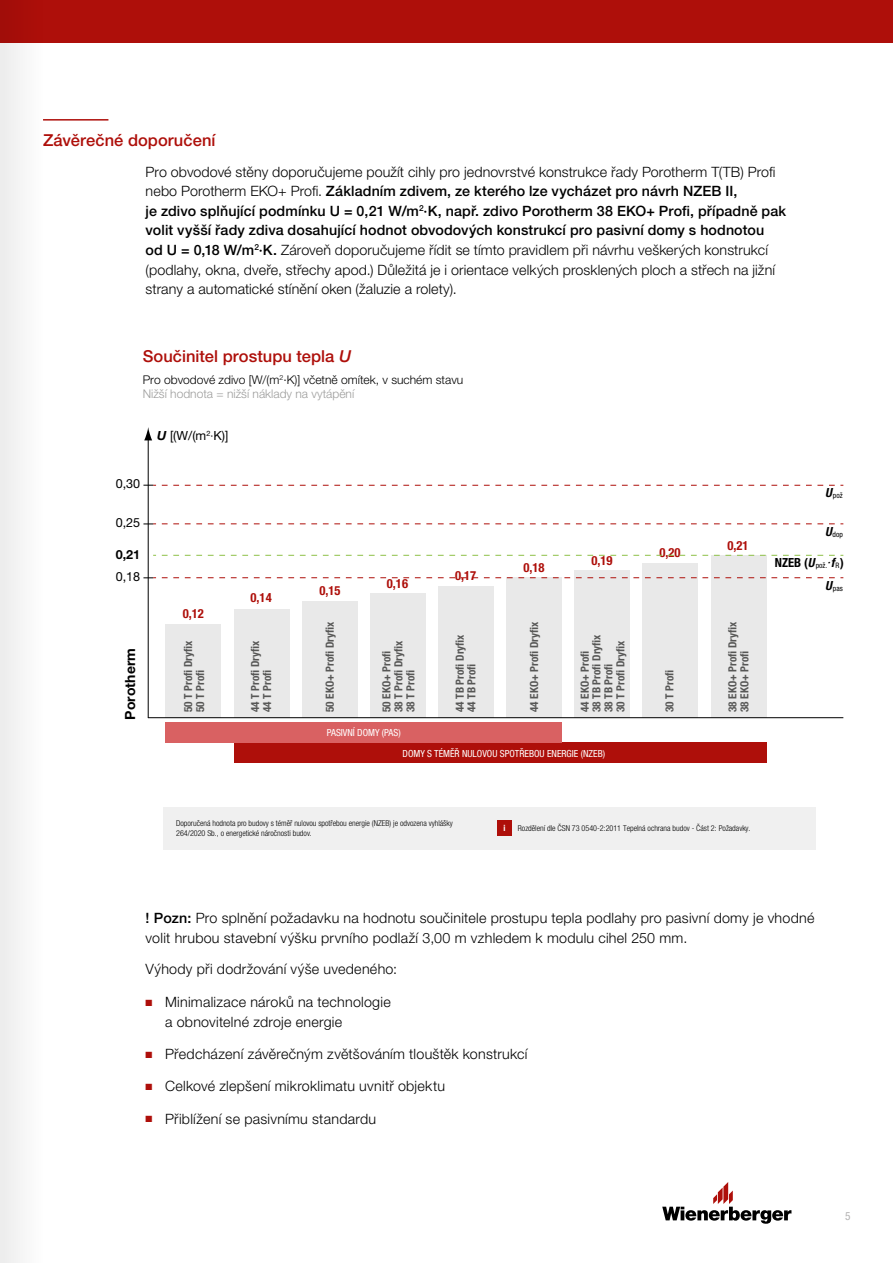
<style>
.page{position:relative;width:893px;height:1263px;background:#fff}
.page>*{position:absolute;margin:0;border:0;box-sizing:border-box;transform-origin:0 0}
.t1{font:500 16.5px "Helvetica Neue LT Pro";letter-spacing:.005em;color:#ae0f0a}
.t2{font:300 14.25px/19.5px "Helvetica Neue LT Pro";letter-spacing:.015em;color:#000}
.t3{font:700 13.95px "Helvetica Neue LT Pro";color:#000}
.t4{font:700 condensed 12.6px "Helvetica Neue LT Pro";color:#ae0f0a}
.t5{font:12.6px "Helvetica Neue LT Pro";color:#000}
.t6{font:700 condensed 12.6px "Helvetica Neue LT Pro";color:#000}
.t7{font:700 12.6px "Helvetica Neue LT Pro";color:#000}
.t8{font:300 12px/14.4px "Helvetica Neue LT Pro";color:#000}
.t9{font:700 condensed 11.25px/11.9px "Helvetica Neue LT Pro";color:#575756}
.t10{font:condensed 11.25px "Helvetica Neue LT Pro";color:#b3b2b2}
.t11{font:condensed 9.75px "Helvetica Neue LT Pro";color:#fff}
.t12{font:700 condensed 8.55px "Helvetica Neue LT Pro";color:#fff}
.t13{font:300 condensed 8.1px/9.8px "Helvetica Neue LT Pro";color:#000}
.t14{font:condensed 7.5px "Helvetica Neue LT Pro";color:#000}
.s1{font-weight:500}
.s2{font-style:italic}
.s3{color:#9d9d9c}
.s4{font-weight:700;font-style:italic}
.s5{font-stretch:condensed;font-size:12px}
.s6{font-weight:700;font-style:italic;font-size:12.6px}
.s7{font-weight:700;font-size:12.6px}
.s8{color:#ae0f0a}
</style>
<div class="page">
<svg style="left:662px;top:1182px;width:129px;height:42px"></svg>
<div style="left:0;top:0;width:893px;height:43px;background:#ae0f0a"></div>
<hr style="left:43px;top:119px;width:65px;height:2px;background:#ae0f0a">
<div style="left:163px;top:807px;width:653px;height:42px;background:#f0f0f0"></div>
<div style="left:497px;top:819px;width:15px;height:16px;background:#ae0f0a"></div>
<div style="left:234px;top:742px;width:532px;height:21px;background:#ae0f0a"></div>
<div style="left:166px;top:722px;width:396px;height:20px;background:#d96162"></div>
<hr style="left:148px;top:437px;width:1px;height:281px;background:#000">
<svg style="left:144px;top:427px;width:8px;height:13px"></svg>
<div style="left:166px;top:625px;width:55px;height:93px;background:#e9e9e9"></div>
<div style="left:234px;top:609px;width:55px;height:109px;background:#e9e9e9"></div>
<div style="left:370px;top:593px;width:56px;height:125px;background:#e9e9e9"></div>
<div style="left:438px;top:586px;width:56px;height:132px;background:#e9e9e9"></div>
<div style="left:506px;top:578px;width:56px;height:140px;background:#e9e9e9"></div>
<div style="left:643px;top:563px;width:55px;height:155px;background:#e9e9e9"></div>
<div style="left:302px;top:601px;width:55px;height:117px;background:#e9e9e9"></div>
<div style="left:574px;top:570px;width:56px;height:148px;background:#e9e9e9"></div>
<div style="left:711px;top:555px;width:55px;height:163px;background:#e9e9e9"></div>
<svg style="left:143px;top:524px;width:13px;height:1px"></svg>
<svg style="left:162px;top:524px;width:681px;height:1px"></svg>
<svg style="left:143px;top:485px;width:13px;height:1px"></svg>
<svg style="left:162px;top:485px;width:681px;height:1px"></svg>
<svg style="left:143px;top:577px;width:13px;height:1px"></svg>
<svg style="left:162px;top:577px;width:681px;height:1px"></svg>
<svg style="left:162px;top:555px;width:681px;height:1px"></svg>
<hr style="left:148px;top:717px;width:695px;height:1px;background:#000">
<div style="left:0;top:0;width:43px;height:1263px;background:#f5f5f5"></div>
<p class="t1" style="left:43px;top:130px;width:174px">Závěrečné doporučení</p>
<p class="t2" style="left:146px;top:162px;width:642px">Pro obvodové stěny doporučujeme použít cihly pro jednovrstvé konstrukce řady Porotherm T(TB) Profi nebo Porotherm EKO+ Profi. <span class="s1">Základním zdivem, ze kterého lze vycházet pro návrh NZEB II,<br>je zdivo splňující podmínku U = 0,21 W/m</span><sup>2</sup><span class="s1">·K, např. zdivo Porotherm 38 EKO+ Profi, případně pak volit vyšší řady zdiva dosahující hodnot obvodových konstrukcí pro pasivní domy s hodnotou<br>od U = 0,18 W/m</span><sup>2</sup><span class="s1">·K.</span> Zároveň doporučujeme řídit se tímto pravidlem při návrhu veškerých konstrukcí (podlahy, okna, dveře, střechy apod.) Důležitá je i orientace velkých prosklených ploch a střech na jižní strany a automatické stínění oken (žaluzie a rolety).</p>
<p class="t1" style="left:143px;top:346px;width:210px">Součinitel prostupu tepla <span class="s2">U</span></p>
<p class="t8" style="left:143px;top:372px;width:322px">Pro obvodové zdivo [W/(m<sup>2</sup>·K)] včetně omítek, v suchém stavu<br><span class="s3">Nižší hodnota = nižší náklady na vytápění</span></p>
<p class="t5" style="left:116px;top:476px;width:26px">0,30</p>
<p class="t5" style="left:116px;top:515px;width:26px">0,25</p>
<p class="t7" style="left:116px;top:546px;width:26px">0,21</p>
<p class="t5" style="left:116px;top:569px;width:26px">0,18</p>
<p class="t3" style="left:121px;top:719px;width:73px;rotate:-90deg">Porotherm</p>
<p class="t5" style="left:157px;top:428px;width:73px"><span class="s4">U</span> [(W/(m<sup>2</sup><span class="s5">·</span>K)]</p>
<p class="t4" style="left:183px;top:606px;width:23px">0,12</p>
<p class="t9" style="left:182px;top:712px;width:73px;rotate:-90deg">50 T Profi Dryfix<br>50 T Profi</p>
<p class="t4" style="left:251px;top:590px;width:23px">0,14</p>
<p class="t9" style="left:249px;top:712px;width:73px;rotate:-90deg">44 T Profi Dryfix<br>44 T Profi</p>
<p class="t4" style="left:320px;top:582px;width:23px">0,15</p>
<p class="t9" style="left:324px;top:712px;width:92px;rotate:-90deg">50 EKO+ Profi Dryfix</p>
<p class="t4" style="left:387px;top:576px;width:23px">0,16</p>
<p class="t9" style="left:380px;top:712px;width:73px;rotate:-90deg">50 EKO+ Profi<br>38 T Profi Dryfix<br>38 T Profi</p>
<p class="t11" style="left:327px;top:727px;width:76px">PASIVNÍ DOMY (PAS)</p>
<p class="t4" style="left:455px;top:568px;width:23px">0,17</p>
<p class="t9" style="left:454px;top:712px;width:79px;rotate:-90deg">44 TB Profi Dryfix<br>44 TB Profi</p>
<p class="t4" style="left:523px;top:560px;width:23px">0,18</p>
<p class="t9" style="left:528px;top:712px;width:92px;rotate:-90deg">44 EKO+ Profi Dryfix</p>
<p class="t4" style="left:591px;top:552px;width:23px">0,19</p>
<p class="t9" style="left:579px;top:712px;width:79px;rotate:-90deg">44 EKO+ Profi<br>38 TB Profi Dryfix<br>38 TB Profi<br>30 T Profi Dryfix</p>
<p class="t11" style="left:403px;top:747px;width:204px">DOMY S TÉMĚŘ NULOVOU SPOTŘEBOU ENERGIE (NZEB)</p>
<p class="t4" style="left:659px;top:545px;width:23px">0,20</p>
<p class="t9" style="left:663px;top:712px;width:44px;rotate:-90deg">30 T Profi</p>
<p class="t4" style="left:727px;top:538px;width:23px">0,21</p>
<p class="t9" style="left:726px;top:712px;width:92px;rotate:-90deg">38 EKO+ Profi Dryfix<br>38 EKO+ Profi</p>
<p class="t13" style="left:176px;top:818px;width:278px">Doporučená hodnota pro budovy s téměř nulovou spotřebou energie (NZEB) je odvozena vyhlášky<br>264/2020 Sb., o energetické náročnosti budov.</p>
<p class="t12" style="left:504px;top:822px;width:4px">i</p>
<p class="t13" style="left:518px;top:823px;width:234px">Rozdělení dle ČSN 73 0540-2:2011 Tepelná ochrana budov - Část 2: Požadavky.</p>
<p class="t14" style="left:825px;top:491px;width:19px"><span class="s6">U</span>pož</p>
<p class="t14" style="left:825px;top:530px;width:19px"><span class="s6">U</span>dop</p>
<p class="t14" style="left:816px;top:561px;width:30px">pož. <span class="s6">f</span> R<span class="s7">)</span></p>
<p class="t6" style="left:775px;top:555px;width:56px">NZEB (<span class="s2">U</span> <sup>·</sup></p>
<p class="t14" style="left:825px;top:584px;width:19px"><span class="s6">U</span>pas</p>
<p class="t2" style="left:146px;top:908px;width:670px"><span class="s1">! Pozn:</span> Pro splnění požadavku na hodnotu součinitele prostupu tepla podlahy pro pasivní domy je vhodné volit hrubou stavební výšku prvního podlaží 3,00 m vzhledem k modulu cihel 250 mm.</p>
<p class="t2" style="left:146px;top:958px;width:253px">Výhody při dodržování výše uvedeného:</p>
<p class="t2" style="left:165px;top:992px;width:227px;text-indent:-20px"><span class="s8">■</span> Minimalizace nároků na technologie a obnovitelné zdroje energie</p>
<p class="t2" style="left:146px;top:1044px;width:383px"><span class="s8">■</span> Předcházení závěrečným zvětšováním tlouštěk konstrukcí</p>
<p class="t2" style="left:146px;top:1076px;width:301px"><span class="s8">■</span> Celkové zlepšení mikroklimatu uvnitř objektu</p>
<p class="t2" style="left:146px;top:1108px;width:232px"><span class="s8">■</span> Přiblížení se pasivnímu standardu</p>
<p class="t10" style="left:845px;top:1210px;width:7px">5</p>
</div>
